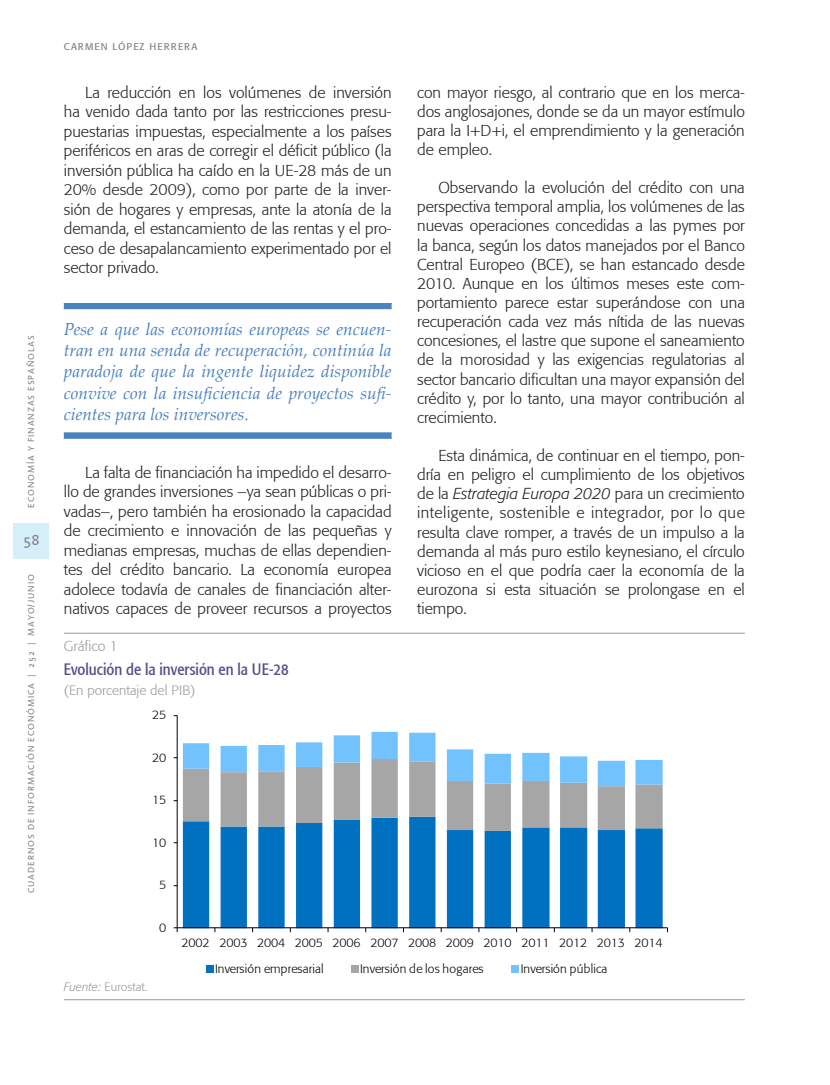
<style>
.page{position:relative;width:830px;height:1085px;background:#fff}
.page>*{position:absolute;margin:0;border:0;box-sizing:border-box;transform-origin:0 0}
._011-Texto_azul_2_fi{font:italic 17.25px/21.3px "Palatino Linotype";color:#4a81bf;text-align:justify}
._013-Cuadro-Grafico{font:condensed 16.5px "Formata";color:#524f8a}
._006_-_Texto_General{font:300 15.75px/19.2px "Formata";color:#231f20;text-align:justify}
.t1{font:15px "Linotype Aroma";color:#808285}
._012-Tabla-Cuadro-Gr{font:300 14.25px "Formata";color:#9b9a99}
._014-Cuadro-Grafico{font:300 13.5px "Formata";color:#9b9a99}
.t2{font:300 12.3px/25.5px "Formata";letter-spacing:-.01em;color:#000}
.t3{font:300 12.3px "Formata";letter-spacing:.01em;color:#000}
._017-Tabla-Cuadro-Gr{font:300 12px "Formata";color:#9b9a99}
.t4{font:9.75px "Formata";letter-spacing:.12em;color:#808285}
.t5{font:9px "Linotype Aroma";letter-spacing:.1em;color:#808285}
.s1{font-style:italic}
</style>
<div class="page">
<div style="left:14px;top:523px;width:35px;height:35px;background:#d5eff8"></div>
<div style="left:64px;top:303px;width:327px;height:6px;background:#4a81bf"></div>
<div style="left:64px;top:432px;width:327px;height:6px;background:#4a81bf"></div>
<svg style="left:183px;top:830px;width:479px;height:97px;fill:#0070c0"></svg>
<svg style="left:183px;top:731px;width:479px;height:99px"></svg>
<hr style="left:177px;top:715px;width:1px;height:212px;background:#000">
<hr style="left:177px;top:927px;width:490px;height:1px;background:#000">
<svg style="left:173px;top:927px;width:5px;height:5px"></svg>
<div style="left:205px;top:965px;width:8px;height:7px;background:#0070c0"></div>
<div style="left:351px;top:965px;width:7px;height:7px;background:#a6a6a6"></div>
<div style="left:511px;top:965px;width:7px;height:7px;background:#71c2ff"></div>
<hr style="left:64px;top:632px;width:680px;height:1px;background:#9b9a99">
<hr style="left:64px;top:999px;width:680px;height:1px;background:#9b9a99">
<p class="t5" style="left:25px;top:508px;width:174px;rotate:-90deg">ECONOMÍA Y FINANZAS ESPAÑOLAS</p>
<p class="t1" style="left:23px;top:530px;width:18px">58</p>
<p class="t5" style="left:25px;top:892px;width:320px;rotate:-90deg">CUADERNOS DE INFORMACIÓN ECONÓMICA | 252 | MAYO/JUNIO</p>
<p class="t4" style="left:64px;top:40px;width:135px">CARMEN LÓPEZ HERRERA</p>
<p class="_006_-_Texto_General" style="left:64px;top:82px;width:329px;text-indent:21px">La reducción en los volúmenes de inversión ha venido dada tanto por las restricciones presu&shy;puestarias impuestas, especialmente a los países periféricos en aras de corregir el déficit público (la inversión pública ha caído en la UE-28 más de un 20% desde 2009), como por parte de la inver&shy;sión de hogares y empresas, ante la atonía de la demanda, el estancamiento de las rentas y el pro&shy;ceso de desapalancamiento experimentado por el sector privado.</p>
<p class="_011-Texto_azul_2_fi" style="left:64px;top:317px;width:329px">Pese a que las economías europeas se encuen&shy;tran en una senda de recuperación, continúa la paradoja de que la ingente liquidez disponible convive con la insuficiencia de proyectos sufi&shy;cientes para los inversores.</p>
<p class="_006_-_Texto_General" style="left:64px;top:462px;width:329px;text-indent:21px">La falta de financiación ha impedido el desarro&shy;llo de grandes inversiones –ya sean públicas o pri&shy;vadas–, pero también ha erosionado la capacidad de crecimiento e innovación de las pequeñas y medianas empresas, muchas de ellas dependien&shy;tes del crédito bancario. La economía europea adolece todavía de canales de financiación alter&shy;nativos capaces de proveer recursos a proyectos</p>
<p class="_012-Tabla-Cuadro-Gr" style="left:64px;top:637px;width:56px">Gráfico 1</p>
<p class="_013-Cuadro-Grafico" style="left:64px;top:659px;width:226px">Evolución de la inversión en la UE-28</p>
<p class="_014-Cuadro-Grafico" style="left:64px;top:682px;width:133px">(En porcentaje del PIB)</p>
<p class="t2" style="left:152px;top:702px;width:16px">25</p>
<p class="t2" style="left:152px;top:744px;width:16px">20</p>
<p class="t2" style="left:152px;top:787px;width:16px">15</p>
<p class="t2" style="left:152px;top:829px;width:16px">10</p>
<p class="t2" style="left:159px;top:872px;width:9px">5</p>
<p class="t2" style="left:159px;top:914px;width:9px">0</p>
<p class="_006_-_Texto_General" style="left:417px;top:83px;width:329px">con mayor riesgo, al contrario que en los merca&shy;dos anglosajones, donde se da un mayor estímulo para la I+D+i, el emprendimiento y la generación de empleo.</p>
<p class="_006_-_Texto_General" style="left:417px;top:178px;width:329px;text-indent:21px">Observando la evolución del crédito con una perspectiva temporal amplia, los volúmenes de las nuevas operaciones concedidas a las pymes por la banca, según los datos manejados por el Banco Central Europeo (BCE), se han estancado desde 2010. Aunque en los últimos meses este com&shy;portamiento parece estar superándose con una recuperación cada vez más nítida de las nuevas concesiones, el lastre que supone el saneamiento de la morosidad y las exigencias regulatorias al sector bancario dificultan una mayor expansión del crédito y, por lo tanto, una mayor contribución al crecimiento.</p>
<p class="_006_-_Texto_General" style="left:417px;top:446px;width:329px;text-indent:21px">Esta dinámica, de continuar en el tiempo, pon&shy;dría en peligro el cumplimiento de los objetivos de la <span class="s1">Estrategia Europa 2020</span> para un crecimiento inteligente, sostenible e integrador, por lo que resulta clave romper, a través de un impulso a la demanda al más puro estilo keynesiano, el círculo vicioso en el que podría caer la economía de la eurozona si esta situación se prolongase en el tiempo.</p>
<p class="_017-Tabla-Cuadro-Gr" style="left:64px;top:979px;width:85px"><span class="s1">Fuente:</span> Eurostat.</p>
<p class="t2" style="left:215px;top:929px;width:449px;text-indent:-33px">2002 2003 2004 2005 2006 2007 2008 2009 2010 2011 2012 2013 2014<br>Inversión empresarial</p>
<p class="t3" style="left:360px;top:960px;width:125px">Inversión de los hogares</p>
<p class="t2" style="left:520px;top:955px;width:88px">Inversión pública</p>
</div>
